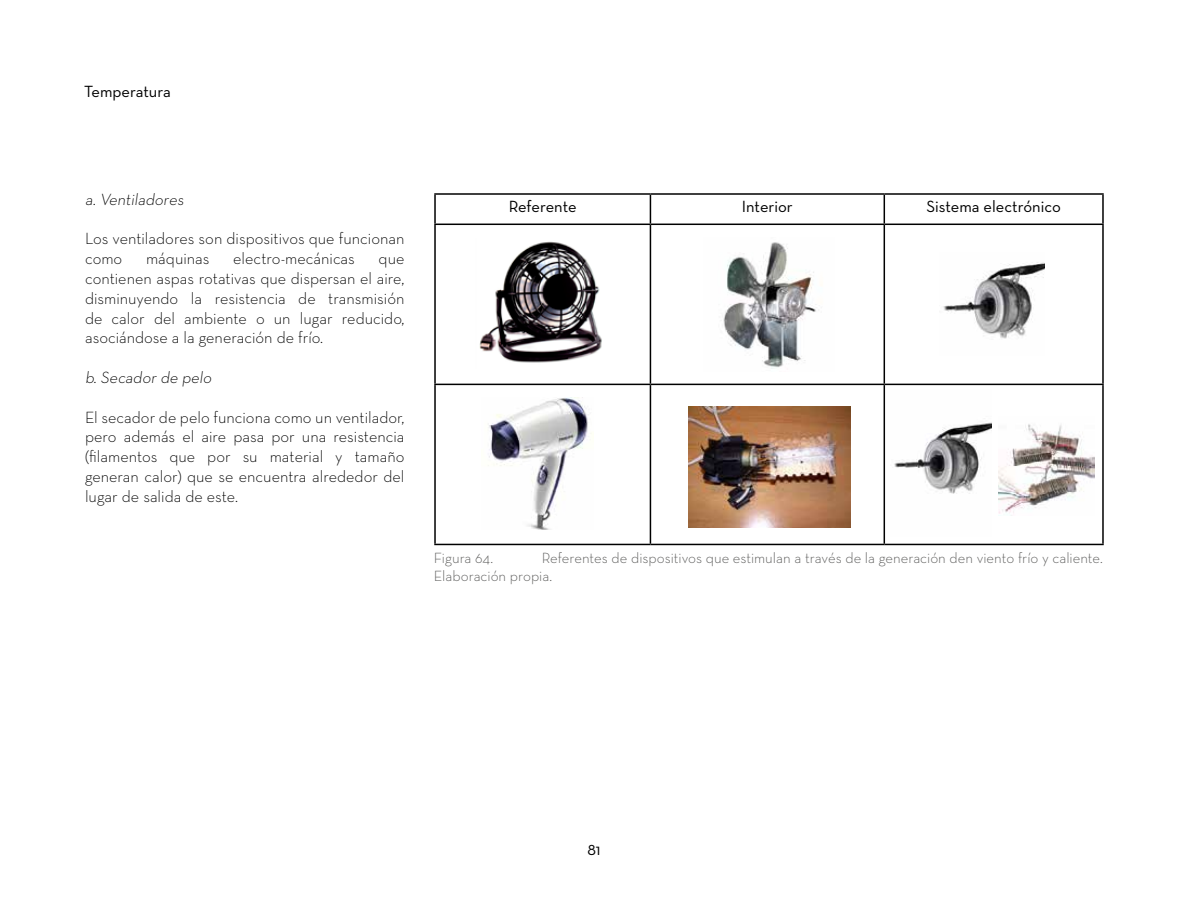
<style>
.page{position:relative;width:1188px;height:918px;background:#fff}
.page>*{position:absolute;margin:0;border:0;box-sizing:border-box;transform-origin:0 0}
.t1{font:300 16.5px/19.8px "Neutra Text";color:#000;text-align:justify}
.t2{font:16.5px "Neutra Text";color:#000}
.t3{font:300 15px/18px "Neutra Text";color:#575756}
</style>
<div class="page">
<img style="left:894px;top:422px;width:98px;height:72px">
<hr style="left:434px;top:193px;width:216px;height:2px;background:#000">
<hr style="left:434px;top:195px;width:2px;height:29px;background:#000">
<hr style="left:650px;top:193px;width:234px;height:2px;background:#000">
<svg style="left:650px;top:195px;width:1px;height:29px"></svg>
<hr style="left:884px;top:193px;width:220px;height:2px;background:#000">
<svg style="left:884px;top:195px;width:1px;height:29px"></svg>
<hr style="left:1102px;top:195px;width:2px;height:29px;background:#000">
<hr style="left:434px;top:224px;width:216px;height:1px;background:#000">
<hr style="left:434px;top:225px;width:2px;height:159px;background:#000">
<hr style="left:650px;top:224px;width:234px;height:1px;background:#000">
<hr style="left:650px;top:225px;width:1px;height:159px;background:#000">
<hr style="left:884px;top:224px;width:220px;height:1px;background:#000">
<hr style="left:884px;top:225px;width:1px;height:159px;background:#000">
<hr style="left:1102px;top:225px;width:2px;height:159px;background:#000">
<hr style="left:434px;top:384px;width:216px;height:1px;background:#000">
<hr style="left:434px;top:385px;width:2px;height:159px;background:#000">
<hr style="left:650px;top:384px;width:234px;height:1px;background:#000">
<hr style="left:650px;top:385px;width:1px;height:159px;background:#000">
<hr style="left:884px;top:384px;width:220px;height:1px;background:#000">
<hr style="left:884px;top:385px;width:1px;height:159px;background:#000">
<hr style="left:1102px;top:385px;width:2px;height:159px;background:#000">
<hr style="left:434px;top:544px;width:216px;height:1px;background:#000">
<hr style="left:650px;top:544px;width:234px;height:1px;background:#000">
<hr style="left:884px;top:544px;width:220px;height:1px;background:#000">
<img style="left:479px;top:241px;width:123px;height:122px">
<img style="left:723px;top:242px;width:93px;height:127px">
<img style="left:943px;top:262px;width:102px;height:77px">
<img style="left:488px;top:397px;width:104px;height:133px">
<img style="left:688px;top:406px;width:162px;height:122px">
<img style="left:998px;top:424px;width:97px;height:92px">
<p class="t2" style="left:84px;top:81px;width:88px">Temperatura</p>
<p class="t1" style="left:85px;top:189px;width:103px">a. Ventiladores</p>
<p class="t1" style="left:85px;top:229px;width:321px">Los ventiladores son dispositivos que funcionan como</p>
<p class="t1" style="left:146px;top:248px;width:65px">máquinas</p>
<p class="t1" style="left:233px;top:248px;width:123px">electro-mecánicas</p>
<p class="t1" style="left:85px;top:248px;width:321px;text-indent:294px">que contienen aspas rotativas que dispersan el aire, disminuyendo la resistencia de transmisión de calor del ambiente o un lugar reducido, asociándose a la generación de frío.</p>
<p class="t1" style="left:85px;top:367px;width:131px">b. Secador de pelo</p>
<p class="t1" style="left:85px;top:407px;width:321px">El secador de pelo funciona como un ventilador, pero además el aire pasa por una resistencia (filamentos que por su material y tamaño generan calor) que se encuentra alrededor del lugar de salida de este.</p>
<p class="t2" style="left:509px;top:196px;width:69px">Referente</p>
<p class="t2" style="left:742px;top:196px;width:52px">Interior</p>
<p class="t2" style="left:926px;top:196px;width:136px">Sistema electrónico</p>
<p class="t3" style="left:434px;top:548px;width:670px;text-indent:108px">Referentes de dispositivos que estimulan a través de la generación den viento frío y caliente.<br>Elaboración propia.</p>
<p class="t3" style="left:434px;top:548px;width:61px">Figura 64.</p>
<p class="t2" style="left:587px;top:840px;width:15px">81</p>
</div>
